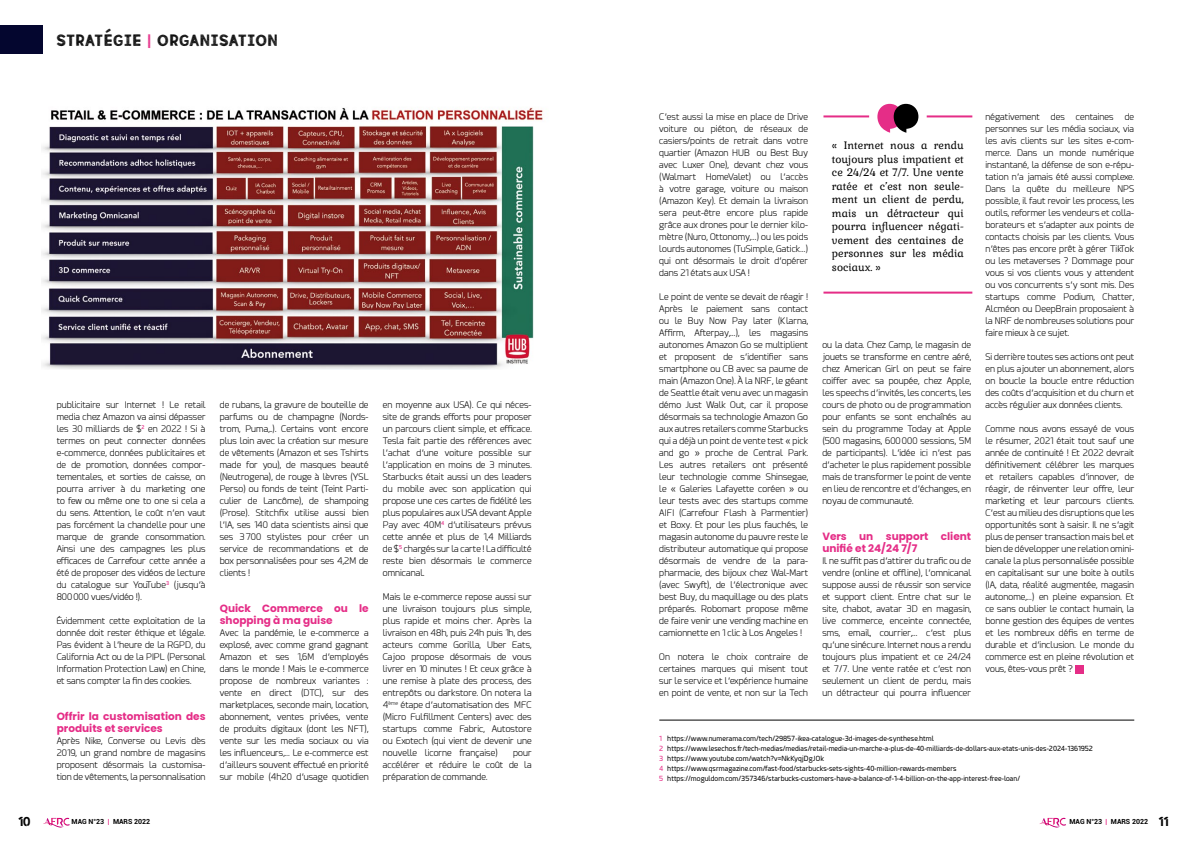
<style>
.page{position:relative;width:1191px;height:842px;background:#fff}
.page>*{position:absolute;margin:0;border:0;box-sizing:border-box;transform-origin:0 0}
.t1{font:25px "meatloafsketched 2";letter-spacing:.05em;color:#000}
.t2{font:13px "Quantify";color:#000}
.exergue{font:10.5px/13.5px "Gabriela";color:#000;text-align:justify}
.inter{font:700 10.5px/12px "Poppins";color:#e52d87}
.texte_courant{font:300 9px/12px "Esphimere";color:#000;text-align:justify}
.t3{font:7px "Esphimere";color:#000}
.t4{font:700 7px "Roboto";color:#000}
.s1{color:#e52d87}
.s2{font-family:"Quantify";font-weight:400;font-size:13px}
</style>
<div class="page">
<svg style="left:43px;top:818px;width:27px;height:10px"></svg>
<svg style="left:1039px;top:818px;width:27px;height:10px"></svg>
<div style="left:1075px;top:665px;width:8px;height:9px;background:#e52d87"></div>
<div style="left:0;top:26px;width:43px;height:28px;background:#04062f"></div>
<img style="left:41px;top:107px;width:502px;height:262px">
<svg style="left:877px;top:104px;width:41px;height:29px"></svg>
<hr style="left:823px;top:115px;width:46px;height:2px;background:#e52d87">
<hr style="left:926px;top:115px;width:46px;height:2px;background:#e52d87">
<hr style="left:823px;top:292px;width:149px;height:2px;background:#e52d87">
<hr style="left:659px;top:720px;width:475px;height:1px;background:#000">
<p class="t1" style="left:57px;top:28px;width:222px">STRATÉGIE <span class="s1">|</span> ORGANISATION</p>
<p class="texte_courant" style="left:57px;top:399px;width:150px">publicitaire sur Internet ! Le retail media chez Amazon va ainsi dépasser les 30 milliards de $<sup>2</sup> en 2022 ! Si à termes on peut connecter données e-commerce, données publicitaires et de de promotion, données compor&shy;tementales, et sorties de caisse, on pourra arriver à du marketing one to few ou même one to one si cela a du sens. Attention, le coût n’en vaut pas forcément la chandelle pour une marque de grande consommation.<br>Ainsi une des campagnes les plus efficaces de Carrefour cette année a été de proposer des vidéos de lecture du catalogue sur YouTube<sup>3</sup> (jusqu’à 800000 vues/vidéo !).</p>
<p class="texte_courant" style="left:57px;top:615px;width:150px">Évidemment cette exploitation de la donnée doit rester éthique et légale.<br>Pas évident à l’heure de la RGPD, du California Act ou de la PIPL (Personal Information Protection Law) en Chine, et sans compter la fin des cookies.</p>
<p class="inter" style="left:57px;top:710px;width:150px">Offrir la customisation des produits et services</p>
<p class="texte_courant" style="left:57px;top:735px;width:150px">Après Nike, Converse ou Levis dès 2019, un grand nombre de magasins proposent désormais la customisa&shy;tion de vêtements, la personnalisation</p>
<p class="texte_courant" style="left:220px;top:399px;width:150px">de rubans, la gravure de bouteille de parfums ou de champagne (Nords&shy;trom, Puma,..). Certains vont encore plus loin avec la création sur mesure de vêtements (Amazon et ses Tshirts made for you), de masques beauté (Neutrogena), de rouge à lèvres (YSL Perso) ou fonds de teint (Teint Parti&shy;culier de Lancôme), de shampoing (Prose). Stitchfix utilise aussi bien l’IA, ses 140 data scientists ainsi que ses 3700 stylistes pour créer un service de recommandations et de box personnalisées pour ses 4,2M de clients !</p>
<p class="inter" style="left:220px;top:602px;width:150px">Quick Commerce ou le shopping à ma guise</p>
<p class="texte_courant" style="left:220px;top:627px;width:150px">Avec la pandémie, le e-commerce a explosé, avec comme grand gagnant Amazon et ses 1,6M d’employés dans le monde ! Mais le e-commerce propose de nombreux variantes : vente en direct (DTC), sur des marketplaces, seconde main, location, abonnement, ventes privées, vente de produits digitaux (dont les NFT), vente sur les media sociaux ou via les influenceurs,… Le e-commerce est d’ailleurs souvent effectué en priorité sur mobile (4h20 d’usage quotidien</p>
<p class="texte_courant" style="left:383px;top:399px;width:150px">en moyenne aux USA). Ce qui néces&shy;site de grands efforts pour proposer un parcours client simple, et efficace.<br>Tesla fait partie des références avec l’achat d’une voiture possible sur l’application en moins de 3 minutes.<br>Starbucks était aussi un des leaders du mobile avec son application qui propose une ces cartes de fidélité les plus populaires aux USA devant Apple Pay avec 40M<sup>4</sup> d’utilisateurs prévus cette année et plus de 1,4 Milliards de $<sup>5</sup> chargés sur la carte ! La difficulté reste bien désormais le commerce omnicanal.</p>
<p class="texte_courant" style="left:383px;top:591px;width:150px">Mais le e-commerce repose aussi sur une livraison toujours plus simple, plus rapide et moins cher. Après la livraison en 48h, puis 24h puis 1h, des acteurs comme Gorilla, Uber Eats, Cajoo propose désormais de vous livrer en 10 minutes ! Et ceux grâce à une remise à plate des process, des entrepôts ou darkstore. On notera la 4<sup>ème</sup> étape d’automatisation des MFC (Micro Fulfillment Centers) avec des startups comme Fabric, Autostore ou Exotech (qui vient de devenir une nouvelle licorne française)</p>
<p class="texte_courant" style="left:383px;top:747px;width:150px;text-indent:130px">pour accélérer et réduire le coût de la préparation de commande.</p>
<p class="texte_courant" style="left:659px;top:111px;width:150px">C’est aussi la mise en place de Drive voiture ou piéton, de réseaux de casiers/points de retrait dans votre quartier (Amazon HUB ou Best Buy avec Luxer One), devant chez vous (Walmart HomeValet) ou l’accès à votre garage, voiture ou maison (Amazon Key). Et demain la livraison sera peut-être encore plus rapide grâce aux drones pour le dernier kilo&shy;mètre (Nuro, Ottonomy,…) ou les poids lourds autonomes (TuSimple, Gatick…) qui ont désormais le droit d’opérer dans 21 états aux USA !</p>
<p class="texte_courant" style="left:659px;top:291px;width:150px">Le point de vente se devait de réagir !<br>Après le paiement sans contact ou le Buy Now Pay later (Klarna, Affirm, Afterpay,…), les magasins autonomes Amazon Go se multiplient et proposent de s’identifier sans smartphone ou CB avec sa paume de main (Amazon One). À la NRF, le géant de Seattle était venu avec un magasin démo Just Walk Out, car il propose désormais sa technologie Amazon Go aux autres retailers comme Starbucks qui a déjà un point de vente test « pick and go » proche de Central Park.<br>Les autres retailers ont présenté leur technologie comme Shinsegae, le « Galeries Lafayette coréen » ou leur tests avec des startups comme AIFI (Carrefour Flash à Parmentier) et Boxy. Et pour les plus fauchés, le magasin autonome du pauvre reste le distributeur automatique qui propose désormais de vendre de la para&shy;pharmacie, des bijoux chez Wal-Mart (avec Swyft), de l’électronique avec best Buy, du maquillage ou des plats préparés. Robomart propose même de faire venir une vending machine en camionnette en 1 clic à Los Angeles !</p>
<p class="texte_courant" style="left:659px;top:651px;width:150px">On notera le choix contraire de certaines marques qui misent tout sur le service et l’expérience humaine en point de vente, et non sur la Tech</p>
<p class="exergue" style="left:832px;top:139px;width:133px">« Internet nous a rendu toujours plus impatient et ce 24/24 et 7/7. Une vente ratée et c’est non seule&shy;ment un client de perdu, mais un détracteur qui pourra influencer négati&shy;vement des centaines de personnes sur les média sociaux. »</p>
<p class="texte_courant" style="left:822px;top:339px;width:150px">ou la data. Chez Camp, le magasin de jouets se transforme en centre aéré, chez American Girl on peut se faire coiffer avec sa poupée, chez Apple, les speechs d’invités, les concerts, les cours de photo ou de programmation pour enfants se sont enchaînés au sein du programme Today at Apple (500 magasins, 600000 sessions, 5M de participants). L’idée ici n’est pas d’acheter le plus rapidement possible mais de transformer le point de vente en lieu de rencontre et d’échanges, en noyau de communauté.</p>
<p class="inter" style="left:822px;top:530px;width:150px">Vers un support client unifié et 24/24 7/7</p>
<p class="texte_courant" style="left:822px;top:555px;width:150px">Il ne suffit pas d’attirer du trafic ou de vendre (online et offline), l’omnicanal suppose aussi de réussir son service et support client. Entre chat sur le site, chabot, avatar 3D en magasin, live commerce, enceinte connectée, sms, email, courrier,… c’est plus qu’une sinécure. Internet nous a rendu toujours plus impatient et ce 24/24 et 7/7. Une vente ratée et c’est non seulement un client de perdu, mais un détracteur qui pourra influencer</p>
<p class="texte_courant" style="left:985px;top:111px;width:150px">négativement des centaines de personnes sur les média sociaux, via les avis clients sur les sites e-com&shy;merce. Dans un monde numérique instantané, la défense de son e-répu&shy;tation n’a jamais été aussi complexe.<br>Dans la quête du meilleure NPS possible, il faut revoir les process, les outils, reformer les vendeurs et colla&shy;borateurs et s’adapter aux points de contacts choisis par les clients. Vous n’êtes pas encore prêt à gérer TikTok ou les metaverses ? Dommage pour vous si vos clients vous y attendent ou vos concurrents s’y sont mis. Des startups comme Podium, Chatter, Alcméon ou DeepBrain proposaient à la NRF de nombreuses solutions pour faire mieux à ce sujet.</p>
<p class="texte_courant" style="left:985px;top:351px;width:150px">Si derrière toutes ses actions ont peut en plus ajouter un abonnement, alors on boucle la boucle entre réduction des coûts d’acquisition et du churn et accès régulier aux données clients.</p>
<p class="texte_courant" style="left:985px;top:423px;width:150px">Comme nous avons essayé de vous le résumer, 2021 était tout sauf une année de continuité ! Et 2022 devrait définitivement célébrer les marques et retailers capables d’innover, de réagir, de réinventer leur offre, leur marketing et leur parcours clients.<br>C’est au milieu des disruptions que les opportunités sont à saisir. Il ne s’agit plus de penser transaction mais bel et bien de développer une relation omini&shy;canale la plus personnalisée possible en capitalisant sur une boite à outils (IA, data, réalité augmentée, magasin autonome,…) en pleine expansion. Et ce sans oublier le contact humain, la bonne gestion des équipes de ventes et les nombreux défis en terme de durable et d’inclusion. Le monde du commerce est en pleine révolution et vous, êtes-vous prêt ?</p>
<p class="t3" style="left:659px;top:734px;width:276px"><span class="s1">1</span> https://www.numerama.com/tech/29857-ikea-catalogue-3d-images-de-synthese.html</p>
<p class="t3" style="left:659px;top:744px;width:435px"><span class="s1">2</span> https://www.lesechos.fr/tech-medias/medias/retail-media-un-marche-a-plus-de-40-milliards-de-dollars-aux-etats-unis-des-2024-1361952</p>
<p class="t3" style="left:659px;top:754px;width:166px"><span class="s1">3</span> https://www.youtube.com/watch?v=NkKyqjDgJOk</p>
<p class="t3" style="left:659px;top:764px;width:299px"><span class="s1">4</span> https://www.qsrmagazine.com/fast-food/starbucks-sets-sights-40-million-rewards-members</p>
<p class="t3" style="left:659px;top:774px;width:362px"><span class="s1">5</span> https://moguldom.com/357346/starbucks-customers-have-a-balance-of-1-4-billion-on-the-app-interest-free-loan/</p>
<h2 class="t2" style="left:18px;top:815px;width:14px">10</h2>
<p class="t4" style="left:72px;top:817px;width:80px">MAG N°23 <span class="s1">|</span> MARS 2022</p>
<p class="t4" style="left:1069px;top:817px;width:101px">MAG N°23 <span class="s1">|</span> MARS 2022 <span class="s2">11</span></p>
</div>
